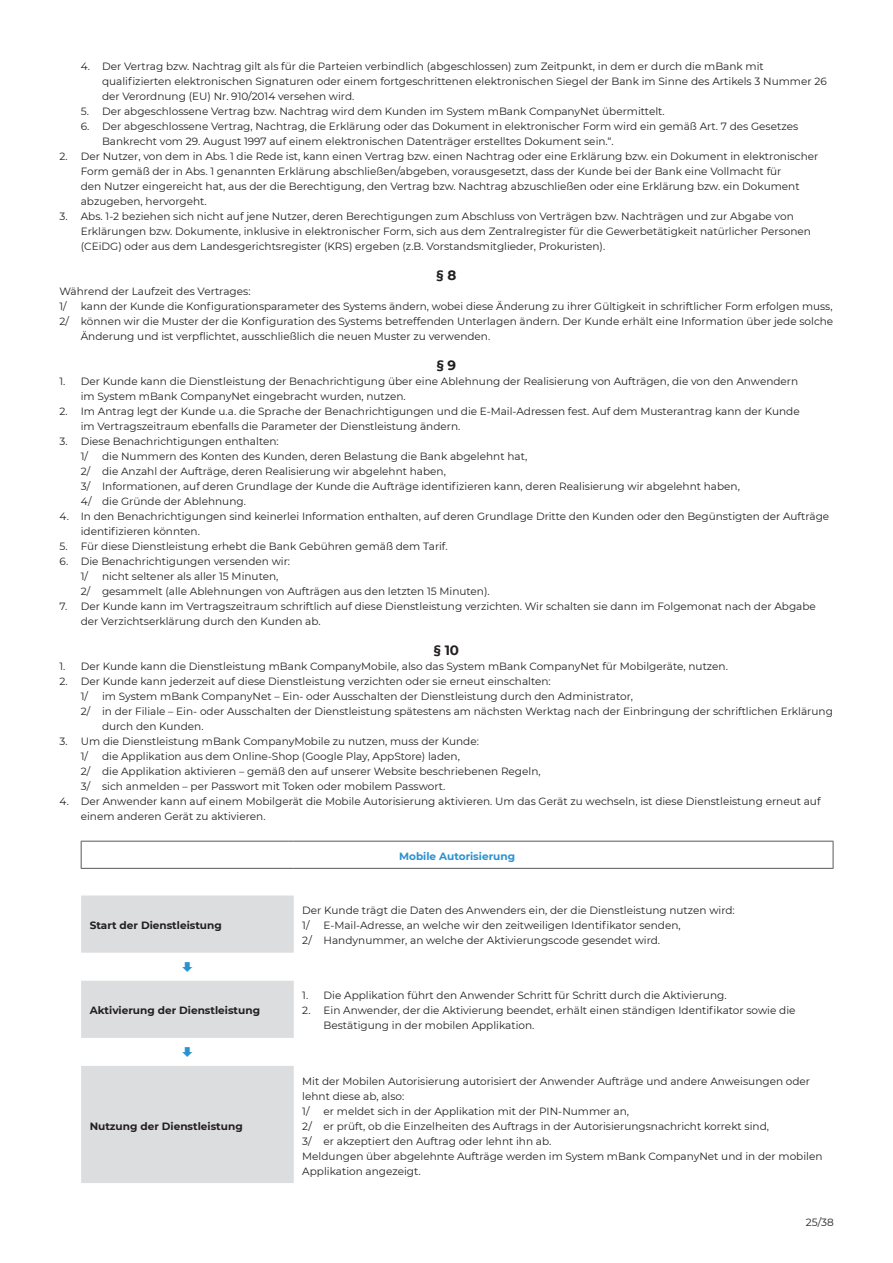
<style>
.page{position:relative;width:893px;height:1263px;background:#fff}
.page>*{position:absolute;margin:0;border:0;box-sizing:border-box;transform-origin:0 0}
._3_punkt{font:700 13.5px "Montserrat";color:#231f20}
.A3{font:10.5px/15px "Montserrat";color:#231f20}
.t1{font:700 10.5px "Montserrat";color:#231f20}
.t2{font:700 10.5px "Montserrat";color:#2a92d0}
</style>
<div class="page">
<svg style="left:81px;top:895px;width:213px;height:288px;fill:#dcdddf"></svg>
<hr style="left:81px;top:841px;width:213px;height:1px;background:#57585a">
<svg style="left:81px;top:841px;width:1px;height:27px"></svg>
<hr style="left:294px;top:841px;width:539px;height:1px;background:#57585a">
<svg style="left:833px;top:841px;width:1px;height:27px"></svg>
<hr style="left:81px;top:868px;width:213px;height:1px;background:#57585a">
<hr style="left:294px;top:868px;width:539px;height:1px;background:#57585a">
<svg style="left:183px;top:962px;width:9px;height:10px"></svg>
<svg style="left:183px;top:1047px;width:9px;height:10px"></svg>
<p class="A3" style="left:102px;top:58px;width:726px;text-indent:-21px">4. Der Vertrag bzw. Nachtrag gilt als für die Parteien verbindlich (abgeschlossen) zum Zeitpunkt, in dem er durch die mBank mit qualifizierten elektronischen Signaturen oder einem fortgeschrittenen elektronischen Siegel der Bank im Sinne des Artikels 3 Nummer 26 der Verordnung (EU) Nr. 910/2014 versehen wird.</p>
<p class="A3" style="left:81px;top:103px;width:585px">5. Der abgeschlossene Vertrag bzw. Nachtrag wird dem Kunden im System mBank CompanyNet übermittelt.</p>
<p class="A3" style="left:102px;top:118px;width:698px;text-indent:-21px">6. Der abgeschlossene Vertrag, Nachtrag, die Erklärung oder das Dokument in elektronischer Form wird ein gemäß Art. 7 des Gesetzes<br>Bankrecht vom 29. August 1997 auf einem elektronischen Datenträger erstelltes Dokument sein.“.</p>
<p class="A3" style="left:81px;top:148px;width:739px;text-indent:-21px">2. Der Nutzer, von dem in Abs. 1 die Rede ist, kann einen Vertrag bzw. einen Nachtrag oder eine Erklärung bzw. ein Dokument in elektronischer Form gemäß der in Abs. 1 genannten Erklärung abschließen/abgeben, vorausgesetzt, dass der Kunde bei der Bank eine Vollmacht für<br>den Nutzer eingereicht hat, aus der die Berechtigung, den Vertrag bzw. Nachtrag abzuschließen oder eine Erklärung bzw. ein Dokument abzugeben, hervorgeht.</p>
<p class="A3" style="left:81px;top:208px;width:732px;text-indent:-21px">3. Abs. 1-2 beziehen sich nicht auf jene Nutzer, deren Berechtigungen zum Abschluss von Verträgen bzw. Nachträgen und zur Abgabe von<br>Erklärungen bzw. Dokumente, inklusive in elektronischer Form, sich aus dem Zentralregister für die Gewerbetätigkeit natürlicher Personen (CEiDG) oder aus dem Landesgerichtsregister (KRS) ergeben (z.B. Vorstandsmitglieder, Prokuristen).</p>
<p class="_3_punkt" style="left:437px;top:265px;width:21px">§ 8</p>
<p class="A3" style="left:60px;top:283px;width:193px">Während der Laufzeit des Vertrages:</p>
<p class="A3" style="left:60px;top:298px;width:9px">1/</p>
<p class="A3" style="left:81px;top:298px;width:753px">kann der Kunde die Konfigurationsparameter des Systems ändern, wobei diese Änderung zu ihrer Gültigkeit in schriftlicher Form erfolgen muss,</p>
<p class="A3" style="left:81px;top:313px;width:754px;text-indent:-21px">2/ können wir die Muster der die Konfiguration des Systems betreffenden Unterlagen ändern. Der Kunde erhält eine Information über jede solche<br>Änderung und ist verpflichtet, ausschließlich die neuen Muster zu verwenden.</p>
<p class="_3_punkt" style="left:437px;top:355px;width:21px">§ 9</p>
<p class="A3" style="left:81px;top:373px;width:719px;text-indent:-21px">1. Der Kunde kann die Dienstleistung der Benachrichtigung über eine Ablehnung der Realisierung von Aufträgen, die von den Anwendern im System mBank CompanyNet eingebracht wurden, nutzen.</p>
<p class="A3" style="left:81px;top:403px;width:720px;text-indent:-21px">2. Im Antrag legt der Kunde u.a. die Sprache der Benachrichtigungen und die E-Mail-Adressen fest. Auf dem Musterantrag kann der Kunde im Vertragszeitraum ebenfalls die Parameter der Dienstleistung ändern.</p>
<p class="A3" style="left:60px;top:433px;width:221px">3. Diese Benachrichtigungen enthalten:</p>
<p class="A3" style="left:81px;top:448px;width:9px">1/</p>
<p class="A3" style="left:102px;top:448px;width:427px">die Nummern des Konten des Kunden, deren Belastung die Bank abgelehnt hat,</p>
<p class="A3" style="left:81px;top:463px;width:367px">2/ die Anzahl der Aufträge, deren Realisierung wir abgelehnt haben,</p>
<p class="A3" style="left:81px;top:478px;width:661px">3/ Informationen, auf deren Grundlage der Kunde die Aufträge identifizieren kann, deren Realisierung wir abgelehnt haben,</p>
<p class="A3" style="left:81px;top:493px;width:167px">4/ die Gründe der Ablehnung.</p>
<p class="A3" style="left:81px;top:508px;width:750px;text-indent:-21px">4. In den Benachrichtigungen sind keinerlei Information enthalten, auf deren Grundlage Dritte den Kunden oder den Begünstigten der Aufträge identifizieren könnten.</p>
<p class="A3" style="left:60px;top:538px;width:390px">5. Für diese Dienstleistung erhebt die Bank Gebühren gemäß dem Tarif.</p>
<p class="A3" style="left:60px;top:553px;width:232px">6. Die Benachrichtigungen versenden wir:</p>
<p class="A3" style="left:81px;top:568px;width:9px">1/</p>
<p class="A3" style="left:102px;top:568px;width:178px">nicht seltener als aller 15 Minuten,</p>
<p class="A3" style="left:81px;top:583px;width:410px">2/ gesammelt (alle Ablehnungen von Aufträgen aus den letzten 15 Minuten).</p>
<p class="A3" style="left:81px;top:598px;width:737px;text-indent:-21px">7. Der Kunde kann im Vertragszeitraum schriftlich auf diese Dienstleistung verzichten. Wir schalten sie dann im Folgemonat nach der Abgabe der Verzichtserklärung durch den Kunden ab.</p>
<p class="_3_punkt" style="left:434px;top:640px;width:27px">§ 10</p>
<p class="A3" style="left:60px;top:658px;width:670px">1. Der Kunde kann die Dienstleistung mBank CompanyMobile, also das System mBank CompanyNet für Mobilgeräte, nutzen.</p>
<p class="A3" style="left:60px;top:673px;width:493px">2. Der Kunde kann jederzeit auf diese Dienstleistung verzichten oder sie erneut einschalten:</p>
<p class="A3" style="left:81px;top:688px;width:9px">1/</p>
<p class="A3" style="left:102px;top:688px;width:532px">im System mBank CompanyNet – Ein- oder Ausschalten der Dienstleistung durch den Administrator,</p>
<p class="A3" style="left:102px;top:703px;width:732px;text-indent:-21px">2/ in der Filiale – Ein- oder Ausschalten der Dienstleistung spätestens am nächsten Werktag nach der Einbringung der schriftlichen Erklärung durch den Kunden.</p>
<p class="A3" style="left:60px;top:733px;width:421px">3. Um die Dienstleistung mBank CompanyMobile zu nutzen, muss der Kunde:</p>
<p class="A3" style="left:81px;top:748px;width:9px">1/</p>
<p class="A3" style="left:102px;top:748px;width:359px">die Applikation aus dem Online-Shop (Google Play, AppStore) laden,</p>
<p class="A3" style="left:81px;top:763px;width:461px">2/ die Applikation aktivieren – gemäß den auf unserer Website beschriebenen Regeln,</p>
<p class="A3" style="left:81px;top:778px;width:366px">3/ sich anmelden – per Passwort mit Token oder mobilem Passwort.</p>
<p class="A3" style="left:81px;top:793px;width:741px;text-indent:-21px">4. Der Anwender kann auf einem Mobilgerät die Mobile Autorisierung aktivieren. Um das Gerät zu wechseln, ist diese Dienstleistung erneut auf einem anderen Gerät zu aktivieren.</p>
<p class="t2" style="left:399px;top:848px;width:117px">Mobile Autorisierung</p>
<p class="t1" style="left:90px;top:918px;width:134px">Start der Dienstleistung</p>
<p class="t1" style="left:90px;top:1003px;width:172px">Aktivierung der Dienstleistung</p>
<p class="t1" style="left:90px;top:1118px;width:155px">Nutzung der Dienstleistung</p>
<p class="A3" style="left:302px;top:902px;width:434px">Der Kunde trägt die Daten des Anwenders ein, der die Dienstleistung nutzen wird:</p>
<p class="A3" style="left:302px;top:917px;width:9px">1/</p>
<p class="A3" style="left:324px;top:917px;width:359px">E-Mail-Adresse, an welche wir den zeitweiligen Identifikator senden,</p>
<p class="A3" style="left:302px;top:932px;width:359px">2/ Handynummer, an welche der Aktivierungscode gesendet wird.</p>
<p class="A3" style="left:302px;top:988px;width:426px">1. Die Applikation führt den Anwender Schritt für Schritt durch die Aktivierung.</p>
<p class="A3" style="left:324px;top:1003px;width:473px;text-indent:-21px">2. Ein Anwender, der die Aktivierung beendet, erhält einen ständigen Identifikator sowie die<br>Bestätigung in der mobilen Applikation.</p>
<p class="A3" style="left:302px;top:1073px;width:509px">Mit der Mobilen Autorisierung autorisiert der Anwender Aufträge und andere Anweisungen oder lehnt diese ab, also:</p>
<p class="A3" style="left:302px;top:1103px;width:9px">1/</p>
<p class="A3" style="left:324px;top:1103px;width:307px">er meldet sich in der Applikation mit der PIN-Nummer an,</p>
<p class="A3" style="left:302px;top:1118px;width:468px">2/ er prüft, ob die Einzelheiten des Auftrags in der Autorisierungsnachricht korrekt sind,</p>
<p class="A3" style="left:302px;top:1133px;width:250px">3/ er akzeptiert den Auftrag oder lehnt ihn ab.</p>
<p class="A3" style="left:302px;top:1148px;width:522px">Meldungen über abgelehnte Aufträge werden im System mBank CompanyNet und in der mobilen<br>Applikation angezeigt.</p>
<p class="A3" style="left:806px;top:1215px;width:30px">25/38</p>
</div>
